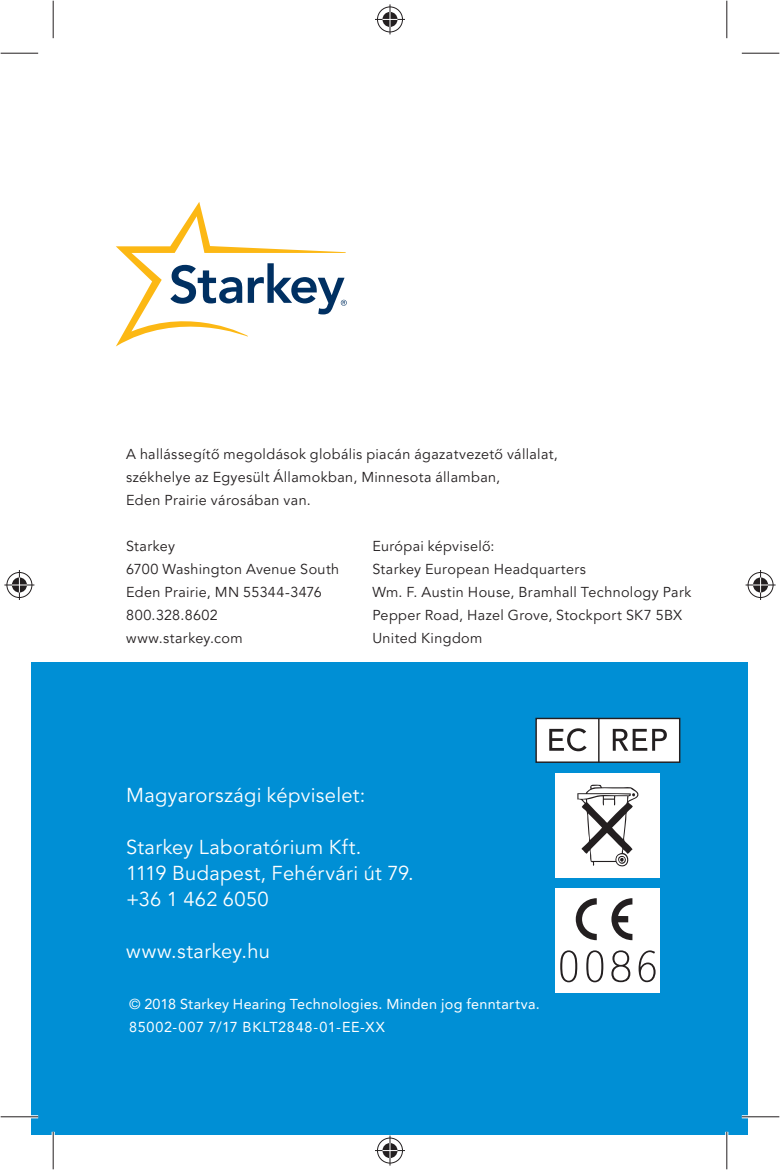
<style>
.page{position:relative;width:780px;height:1170px;background:#fff}
.page>*{position:absolute;margin:0;border:0;box-sizing:border-box;transform-origin:0 0}
.t1{font:20.25px/25.8px "Avenir LT Pro";letter-spacing:.015em;color:#fff}
.t2{font:14.5px/23px "Avenir LT Pro";letter-spacing:.025em;color:#231f20}
.t3{font:14.5px/23px "Avenir LT Pro";letter-spacing:.02em;color:#fff}
</style>
<div class="page">
<div style="left:32px;top:662px;width:716px;height:473px;background:#008fd5"></div>
<svg style="left:116px;top:202px;width:231px;height:144px"></svg>
<div style="left:536px;top:718px;width:143px;height:44px;background:#fff"></div>
<div style="left:535px;top:717px;width:145px;height:45px;border:1px solid #231f20"></div>
<svg style="left:549px;top:728px;width:37px;height:23px"></svg>
<svg style="left:612px;top:728px;width:54px;height:22px"></svg>
<hr style="left:598px;top:718px;width:1px;height:44px;background:#231f20">
<div style="left:555px;top:773px;width:105px;height:104px;background:#fff"></div>
<svg style="left:577px;top:784px;width:62px;height:83px"></svg>
<div style="left:555px;top:888px;width:105px;height:104px;background:#fff"></div>
<svg style="left:575px;top:898px;width:21px;height:42px"></svg>
<svg style="left:611px;top:898px;width:21px;height:42px"></svg>
<svg style="left:560px;top:950px;width:17px;height:32px"></svg>
<svg style="left:586px;top:950px;width:17px;height:32px"></svg>
<svg style="left:611px;top:950px;width:19px;height:32px"></svg>
<svg style="left:638px;top:950px;width:17px;height:32px"></svg>
<hr style="left:1px;top:1115px;width:37px;height:3px;background:#fff">
<hr style="left:741px;top:1115px;width:38px;height:3px;background:#fff">
<hr style="left:52px;top:1131px;width:3px;height:38px;background:#fff">
<hr style="left:725px;top:1131px;width:3px;height:38px;background:#fff">
<hr style="left:1px;top:53px;width:37px;height:1px;background:#231f20">
<hr style="left:741px;top:53px;width:38px;height:1px;background:#231f20">
<hr style="left:1px;top:1116px;width:37px;height:1px;background:#231f20">
<hr style="left:741px;top:1116px;width:38px;height:1px;background:#231f20">
<hr style="left:53px;top:1px;width:1px;height:37px;background:#231f20">
<hr style="left:53px;top:1131px;width:1px;height:38px;background:#231f20">
<hr style="left:726px;top:1px;width:1px;height:37px;background:#231f20">
<hr style="left:726px;top:1131px;width:1px;height:38px;background:#231f20">
<div style="left:376px;top:5px;width:28px;height:28px;border:3px solid #fff;border-radius:50%"></div>
<hr style="left:375px;top:18px;width:30px;height:3px;background:#fff">
<hr style="left:388px;top:4px;width:3px;height:30px;background:#fff">
<div style="left:381px;top:10px;width:18px;height:18px;border:3px solid #fff;border-radius:50%"></div>
<div style="left:377px;top:7px;width:26px;height:25px;border:1px solid #231f20;border-radius:50%"></div>
<hr style="left:375px;top:19px;width:30px;height:1px;background:#231f20">
<hr style="left:389px;top:4px;width:1px;height:30px;background:#231f20">
<svg style="left:382px;top:12px;width:15px;height:15px"></svg>
<div style="left:376px;top:1136px;width:28px;height:28px;border:3px solid #fff;border-radius:50%"></div>
<hr style="left:375px;top:1148px;width:30px;height:3px;background:#fff">
<hr style="left:388px;top:1135px;width:3px;height:30px;background:#fff">
<div style="left:381px;top:1141px;width:18px;height:18px;border:3px solid #fff;border-radius:50%"></div>
<div style="left:377px;top:1137px;width:26px;height:26px;border:1px solid #231f20;border-radius:50%"></div>
<hr style="left:375px;top:1149px;width:30px;height:1px;background:#231f20">
<hr style="left:389px;top:1135px;width:1px;height:30px;background:#231f20">
<svg style="left:382px;top:1142px;width:15px;height:15px"></svg>
<div style="left:5px;top:571px;width:28px;height:28px;border:3px solid #fff;border-radius:50%"></div>
<hr style="left:4px;top:583px;width:30px;height:3px;background:#fff">
<hr style="left:18px;top:570px;width:3px;height:30px;background:#fff">
<div style="left:10px;top:576px;width:18px;height:18px;border:3px solid #fff;border-radius:50%"></div>
<div style="left:7px;top:572px;width:25px;height:25px;border:1px solid #231f20;border-radius:50%"></div>
<hr style="left:4px;top:584px;width:30px;height:1px;background:#231f20">
<hr style="left:19px;top:570px;width:1px;height:30px;background:#231f20">
<svg style="left:12px;top:577px;width:15px;height:15px"></svg>
<div style="left:746px;top:571px;width:28px;height:28px;border:3px solid #fff;border-radius:50%"></div>
<hr style="left:745px;top:583px;width:30px;height:3px;background:#fff">
<hr style="left:759px;top:570px;width:3px;height:30px;background:#fff">
<div style="left:751px;top:576px;width:18px;height:18px;border:3px solid #fff;border-radius:50%"></div>
<div style="left:747px;top:572px;width:26px;height:25px;border:1px solid #231f20;border-radius:50%"></div>
<hr style="left:745px;top:584px;width:30px;height:1px;background:#231f20">
<hr style="left:760px;top:570px;width:1px;height:30px;background:#231f20">
<svg style="left:753px;top:577px;width:15px;height:15px"></svg>
<p class="t2" style="left:126px;top:443px;width:433px">A hallássegítő megoldások globális piacán ágazatvezető vállalat, székhelye az Egyesült Államokban, Minnesota államban,<br>Eden Prairie városában van.</p>
<p class="t2" style="left:126px;top:535px;width:215px">Starkey<br>6700 Washington Avenue South<br>Eden Prairie, MN 55344-3476<br>800.328.8602<br>www.starkey.com</p>
<p class="t2" style="left:372px;top:535px;width:320px">Európai képviselő:<br>Starkey European Headquarters<br>Wm. F. Austin House, Bramhall Technology Park<br>Pepper Road, Hazel Grove, Stockport SK7 5BX<br>United Kingdom</p>
<h1 class="t1" style="left:126px;top:784px;width:241px">Magyarországi képviselet:</h1>
<h1 class="t1" style="left:126px;top:836px;width:289px">Starkey Laboratórium Kft.<br>1119 Budapest, Fehérvári út 79. +36 1 462 6050</h1>
<h1 class="t1" style="left:126px;top:939px;width:145px">www.starkey.hu</h1>
<p class="t3" style="left:129px;top:993px;width:412px">© 2018 Starkey Hearing Technologies. Minden jog fenntartva.<br>85002-007 7/17 BKLT2848-01-EE-XX</p>
</div>
